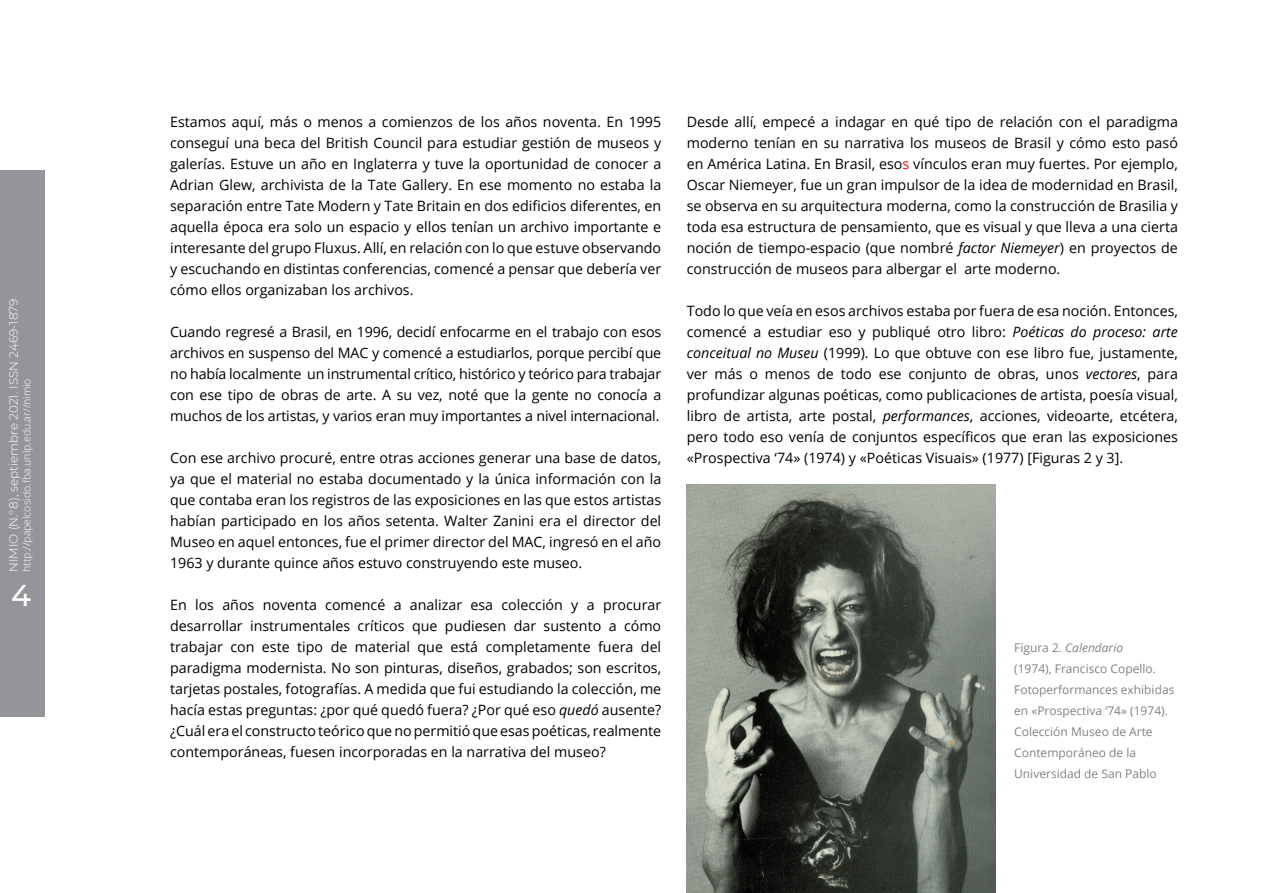
<style>
.page{position:relative;width:1263px;height:893px;background:#fff}
.page>*{position:absolute;margin:0;border:0;box-sizing:border-box;transform-origin:0 0}
.t1{font:500 30px "Montserrat";color:#fff}
.t2{font:14.25px/21px "Open Sans";color:#000;text-align:justify}
.t3{font:12px/21px "Open Sans";color:#808285}
.t4{font:300 12px "Montserrat";color:#fff}
.t5{font:300 10.5px "Open Sans";color:#fff}
.s1{font-style:italic}
.s2{color:#f00}
</style>
<div class="page">
<div style="left:0;top:170px;width:44px;height:546px;background:#939598"></div>
<img style="left:687px;top:484px;width:308px;height:409px">
<p class="t4" style="left:6px;top:572px;width:275px;rotate:-90deg">NIMIO (N.° 8), septiembre 2021. ISSN 2469-1879</p>
<p class="t5" style="left:20px;top:572px;width:195px;rotate:-90deg">http://papelcosido.fba.unlp.edu.ar//nimio</p>
<h1 class="t1" style="left:11px;top:575px;width:22px">4</h1>
<p class="t2" style="left:170px;top:111px;width:493px">Estamos aquí, más o menos a comienzos de los años noventa. En 1995 conseguí una beca del British Council para estudiar gestión de museos y galerías. Estuve un año en Inglaterra y tuve la oportunidad de conocer a Adrian Glew, archivista de la Tate Gallery. En ese momento no estaba la separación entre Tate Modern y Tate Britain en dos edificios diferentes, en aquella época era solo un espacio y ellos tenían un archivo importante e interesante del grupo Fluxus. Allí, en relación con lo que estuve observando y escuchando en distintas conferencias, comencé a pensar que debería ver cómo ellos organizaban los archivos.</p>
<p class="t2" style="left:170px;top:321px;width:493px">Cuando regresé a Brasil, en 1996, decidí enfocarme en el trabajo con esos archivos en suspenso del MAC y comencé a estudiarlos, porque percibí que no había localmente un instrumental crítico, histórico y teórico para trabajar con ese tipo de obras de arte. A su vez, noté que la gente no conocía a muchos de los artistas, y varios eran muy importantes a nivel internacional.</p>
<p class="t2" style="left:170px;top:447px;width:493px">Con ese archivo procuré, entre otras acciones generar una base de datos, ya que el material no estaba documentado y la única información con la que contaba eran los registros de las exposiciones en las que estos artistas habían participado en los años setenta. Walter Zanini era el director del Museo en aquel entonces, fue el primer director del MAC, ingresó en el año 1963 y durante quince años estuvo construyendo este museo.</p>
<p class="t2" style="left:170px;top:594px;width:493px">En los años noventa comencé a analizar esa colección y a procurar desarrollar instrumentales críticos que pudiesen dar sustento a cómo trabajar con este tipo de material que está completamente fuera del paradigma modernista. No son pinturas, diseños, grabados; son escritos, tarjetas postales, fotografías. A medida que fui estudiando la colección, me hacía estas preguntas: ¿por qué quedó fuera? ¿Por qué eso <span class="s1">quedó</span> ausente? ¿Cuál era el constructo teórico que no permitió que esas poéticas, realmente contemporáneas, fuesen incorporadas en la narrativa del museo?</p>
<p class="t2" style="left:687px;top:111px;width:493px">Desde allí, empecé a indagar en qué tipo de relación con el paradigma moderno tenían en su narrativa los museos de Brasil y cómo esto pasó en América Latina. En Brasil, eso<span class="s2">s</span> vínculos eran muy fuertes. Por ejemplo, Oscar Niemeyer, fue un gran impulsor de la idea de modernidad en Brasil, se observa en su arquitectura moderna, como la construcción de Brasilia y toda esa estructura de pensamiento, que es visual y que lleva a una cierta noción de tiempo-espacio (que nombré <span class="s1">factor Niemeyer</span>) en proyectos de construcción de museos para albergar el arte moderno.</p>
<p class="t2" style="left:687px;top:300px;width:493px">Todo lo que veía en esos archivos estaba por fuera de esa noción. Entonces, comencé a estudiar eso y publiqué otro libro: <span class="s1">Poéticas do proceso: arte conceitual no Museu</span> (1999). Lo que obtuve con ese libro fue, justamente, ver más o menos de todo ese conjunto de obras, unos <span class="s1">vectores</span>, para profundizar algunas poéticas, como publicaciones de artista, poesía visual, libro de artista, arte postal, <span class="s1">performances</span>, acciones, videoarte, etcétera, pero todo eso venía de conjuntos específicos que eran las exposiciones «Prospectiva ‘74» (1974) y «Poéticas Visuais» (1977) [Figuras 2 y 3].</p>
<p class="t3" style="left:1014px;top:637px;width:162px">Figura 2. <span class="s1">Calendario<br></span>(1974), Francisco Copello.<br>Fotoperformances exhibidas en «Prospectiva ‘74» (1974).<br>Colección Museo de Arte<br>Contemporáneo de la<br>Universidad de San Pablo</p>
</div>
